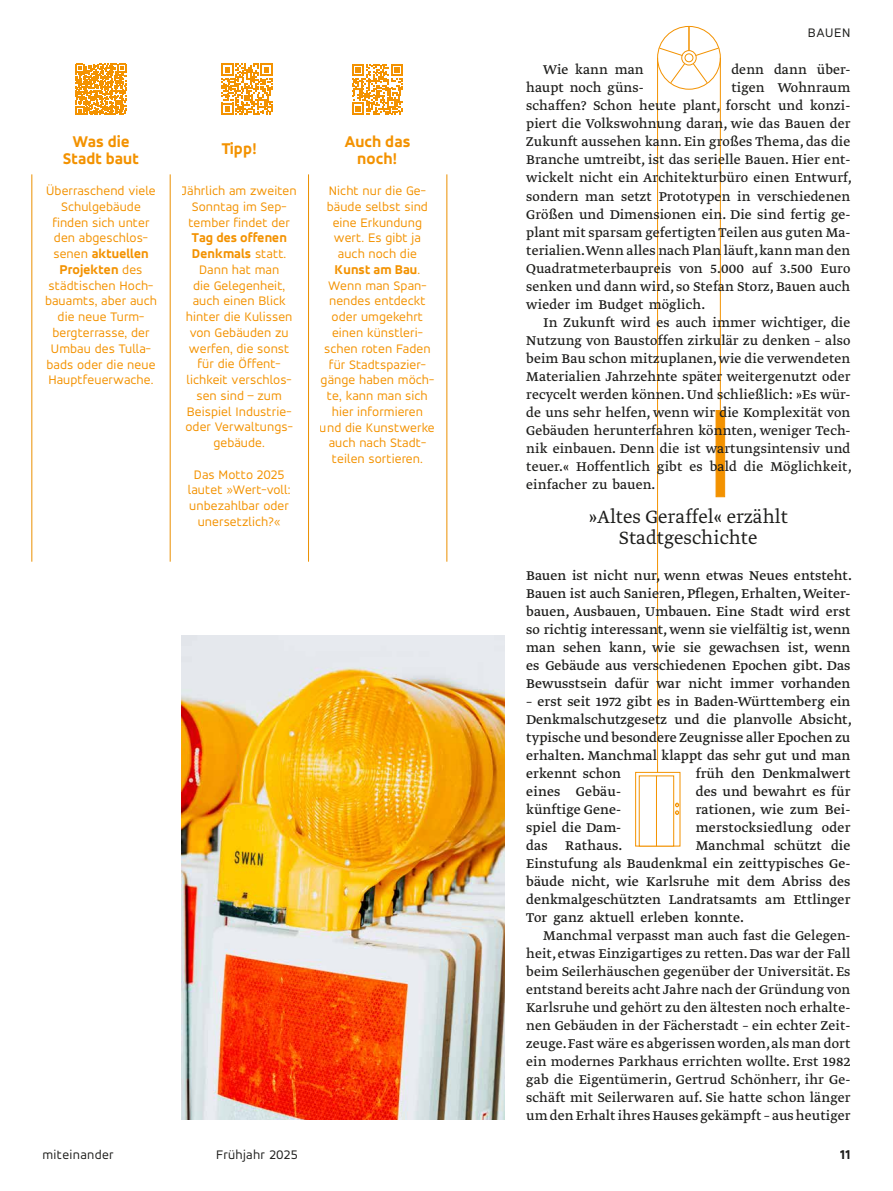
<style>
.page{position:relative;width:893px;height:1191px;background:#fff}
.page>*{position:absolute;margin:0;border:0;box-sizing:border-box;transform-origin:0 0}
.t1{font:300 21px/21px "Greta Text Pro";letter-spacing:.005em;color:#1d1d1b;text-align:center}
.t2{font:700 expanded 16.5px/16.5px "Accord Alternate";letter-spacing:.005em;color:#f39200;text-align:center}
.t3{font:15px/18px "Greta Text Pro Regular Min";letter-spacing:.005em;color:#1d1d1b;text-align:justify}
.t4{font:15px/18px "Greta Text Pro";letter-spacing:.005em;color:#1d1d1b;text-align:justify}
.t5{font:13.5px/15.8px "Accord Alternate";letter-spacing:.005em;color:#f39200;text-align:center}
.t6{font:13.5px "Accord Alternate";letter-spacing:.025em;color:#1d1d1b}
.t7{font:700 expanded 13.5px "Accord Alternate";color:#1d1d1b}
.s1{font-weight:700;font-stretch:expanded}
</style>
<div class="page">
<img style="left:181px;top:636px;width:324px;height:483px">
<hr style="left:720px;top:58px;width:1px;height:359px;background:#f39200">
<div style="left:716px;top:410px;width:9px;height:87px;background:#f39200;border:1px solid #f39200"></div>
<div style="left:657px;top:26px;width:64px;height:64px;border:1px solid #f39200;border-radius:50%"></div>
<hr style="left:689px;top:27px;width:1px;height:31px;background:#f39200">
<svg style="left:658px;top:47px;width:61px;height:37px"></svg>
<svg style="left:682px;top:51px;width:14px;height:14px"></svg>
<div style="left:681px;top:50px;width:16px;height:15px;border:1px solid #f39200;border-radius:50%"></div>
<div style="left:685px;top:54px;width:8px;height:8px;background:#fff;border-radius:50%"></div>
<div style="left:685px;top:53px;width:8px;height:9px;border:1px solid #f39200;border-radius:50%"></div>
<hr style="left:657px;top:58px;width:1px;height:719px;background:#f39200">
<svg style="left:75px;top:64px;width:51px;height:51px"></svg>
<svg style="left:352px;top:64px;width:51px;height:51px"></svg>
<svg style="left:221px;top:63px;width:52px;height:1px"></svg>
<svg style="left:221px;top:64px;width:52px;height:51px"></svg>
<div style="left:635px;top:772px;width:45px;height:74px;background:linear-gradient(to right,#fff,#fff);border:1px solid #f39200"></div>
<div style="left:639px;top:775px;width:35px;height:71px;background:#fff;border:1px solid #f39200"></div>
<hr style="left:656px;top:776px;width:1px;height:70px;background:#f39200">
<svg style="left:675px;top:802px;width:4px;height:13px"></svg>
<hr style="left:31px;top:174px;width:1px;height:387px;background:#eb9000">
<hr style="left:170px;top:174px;width:1px;height:387px;background:#eb9000">
<hr style="left:308px;top:174px;width:1px;height:387px;background:#eb9000">
<hr style="left:446px;top:174px;width:1px;height:387px;background:#eb9000">
<p class="t2" style="left:63px;top:133px;width:78px">Was die<br>Stadt baut</p>
<p class="t5" style="left:45px;top:183px;width:113px">Überraschend viele<br>Schulgebäude finden sich unter den abgeschlos&shy;senen <span class="s1">aktuellen<br>Projekten</span> des städtischen Hoch&shy;bauamts, aber auch die neue Turm&shy;bergterrasse, der<br>Umbau des Tulla&shy;bads oder die neue<br>Hauptfeuerwache.</p>
<p class="t2" style="left:221px;top:140px;width:37px">Tipp!</p>
<p class="t5" style="left:182px;top:182px;width:117px">Jährlich am zweiten<br>Sonntag im Sep&shy;tember findet der</p>
<p class="t5" style="left:185px;top:230px;width:109px"><span class="s1">Tag des offenen<br>Denkmals</span> statt.<br>Dann hat man<br>die Gelegenheit, auch einen Blick hinter die Kulissen von Gebäuden zu werfen, die sonst für die Öffent&shy;lichkeit verschlos&shy;sen sind – zum<br>Beispiel Industrie&shy;oder Verwaltungs&shy;gebäude.</p>
<p class="t5" style="left:188px;top:466px;width:104px">Das Motto 2025 lautet »Wert-voll: unbezahlbar oder unersetzlich?«</p>
<p class="t2" style="left:344px;top:133px;width:68px">Auch das noch!</p>
<p class="t5" style="left:320px;top:183px;width:116px">Nicht nur die Ge&shy;bäude selbst sind eine Erkundung wert. Es gibt ja auch noch die<br><span class="s1">Kunst am Bau</span>.<br>Wenn man Span&shy;nendes entdeckt oder umgekehrt einen künstleri&shy;schen roten Faden für Stadtspazier&shy;gänge haben möch&shy;te, kann man sich hier informieren und die Kunstwerke auch nach Stadt&shy;teilen sortieren.</p>
<p class="t6" style="left:808px;top:25px;width:44px">BAUEN</p>
<p class="t3" style="left:543px;top:61px;width:102px">Wie kann man</p>
<p class="t3" style="left:731px;top:61px;width:121px">denn dann über -</p>
<p class="t3" style="left:526px;top:79px;width:119px">haupt noch güns-</p>
<p class="t3" style="left:526px;top:79px;width:327px;text-align:left;text-indent:205px">igenWohnraum<br>schaffen? Schon heute plant, forscht und konzi&shy;piert die Volkswohnung daran, wie das Bauen der Zukunft aussehen kann. Ein großes Thema, das die Branche umtreibt, ist das serielle Bauen. Hier ent&shy;wickelt nicht ein Architekturbüro einen Entwurf, sondern man setzt Prototypen in verschiedenen Größen und Dimensionen ein. Die sind fertig ge&shy;plant mit sparsam gefertigten Teilen aus guten Ma&shy;terialien.Wenn alles nach Plan läuft, kann man den Quadratmeterbaupreis von 5.000 auf 3.500 Euro senken und dann wird, so Stefan Storz, Bauen auch wieder im Budget möglich.</p>
<p class="t3" style="left:526px;top:313px;width:327px;text-indent:17px">In Zukunft wird es auch immer wichtiger, die Nutzung von Baustoffen zirkulär zu denken – also beim Bau schon mitzuplanen, wie die verwendeten Materialien Jahrzehnte später weitergenutzt oder recycelt werden können. Und schließlich: »Es wür&shy;de uns sehr helfen, wenn wir die Komplexität von Gebäuden herunterfahren könnten, weniger Tech&shy;nik einbauen. Denn die ist wartungsintensiv und teuer.« Hoffentlich gibt es bald die Möglichkeit, einfacher zu bauen.</p>
<h1 class="t1" style="left:589px;top:507px;width:201px">»Altes Geraffel« erzählt<br>Stadtgeschichte</h1>
<p class="t4" style="left:526px;top:566px;width:327px">Bauen ist nicht nur, wenn etwas Neues entsteht.<br>Bauen ist auch Sanieren, Pflegen, Erhalten, Weiter&shy;bauen, Ausbauen, Umbauen. Eine Stadt wird erst so richtig interessant, wenn sie vielfältig ist, wenn man sehen kann, wie sie gewachsen ist, wenn es Gebäude aus verschiedenen Epochen gibt. Das Bewusstsein dafür war nicht immer vorhanden</p>
<p class="t4" style="left:526px;top:692px;width:327px">– erst seit 1972 gibt es in Baden-Württemberg ein Denkmalschutzgesetz und die planvolle Absicht, typische und besondere Zeugnisse aller Epochen zu erhalten. Manchmal klappt das sehr gut und man erkennt schon</p>
<p class="t4" style="left:696px;top:764px;width:156px">früh den Denkmalwert</p>
<p class="t4" style="left:526px;top:782px;width:96px">eines Gebäu-</p>
<p class="t4" style="left:696px;top:782px;width:9px">esundbewahrtesfür</p>
<p class="t4" style="left:526px;top:800px;width:96px">künftige Gene-</p>
<p class="t4" style="left:696px;top:800px;width:8px">ationen,wiezumBei</p>
<p class="t4" style="left:834px;top:800px;width:18px">ei-</p>
<p class="t4" style="left:526px;top:818px;width:96px">spiel die Dam-</p>
<p class="t4" style="left:696px;top:818px;width:9px">erstocksiedlungoder</p>
<p class="t4" style="left:526px;top:836px;width:98px">das Rathaus.</p>
<p class="t4" style="left:526px;top:836px;width:326px;text-indent:170px">Manchmal schützt die Einstufung als Baudenkmal ein zeittypisches Ge&shy;bäude nicht, wie Karlsruhe mit dem Abriss des denkmalgeschützten Landratsamts am Ettlinger Tor ganz aktuell erleben konnte.</p>
<p class="t3" style="left:526px;top:927px;width:326px;text-indent:17px">Manchmal verpasst man auch fast die Gelegen&shy;heit, etwas Einzigartiges zu retten. Das war der Fall beim Seilerhäuschen gegenüber der Universität. Es entstand bereits acht Jahre nach der Gründung von Karlsruhe und gehört zu den ältesten noch erhalte&shy;nen Gebäuden in der Fächerstadt – ein echter Zeit&shy;zeuge. Fast wäre es abgerissen worden, als man dort ein modernes Parkhaus errichten wollte. Erst 1982 gab die Eigentümerin, Gertrud Schönherr, ihr Ge&shy;schäft mit Seilerwaren auf. Sie hatte schon länger um den Erhalt ihres Hauses gekämpft – aus heutiger</p>
<p class="t6" style="left:43px;top:1147px;width:73px">miteinander</p>
<p class="t6" style="left:216px;top:1147px;width:83px">Frühjahr 2025</p>
<p class="t7" style="left:840px;top:1146px;width:12px">11</p>
</div>
